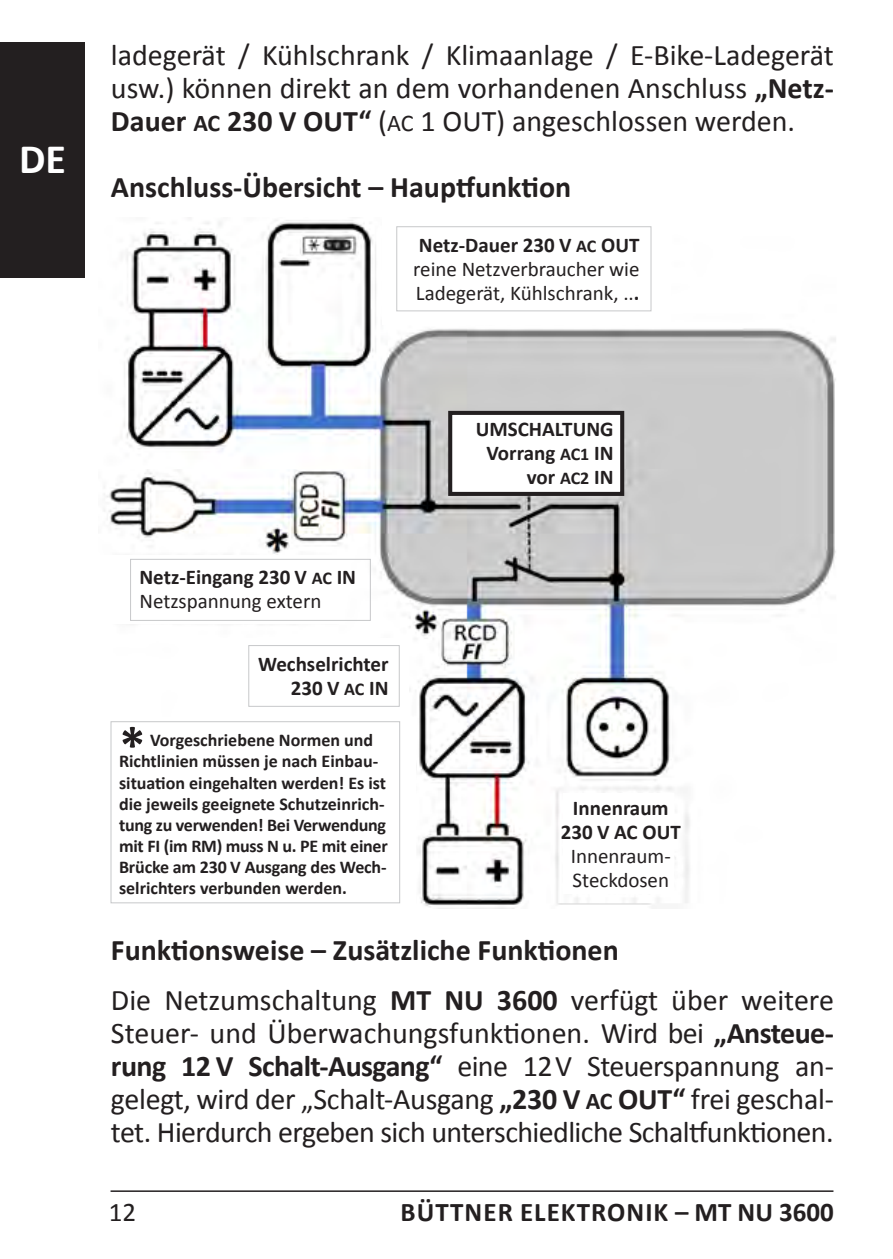
<style>
.page{position:relative;width:893px;height:1259px;background:#fff}
.page>*{position:absolute;margin:0;border:0;box-sizing:border-box;transform-origin:0 0}
.t1{font:700 54px "Calibri";color:#231f20}
.t2{font:700 42px "Calibri";color:#fff}
.t3{font:30px/33px "Calibri";letter-spacing:-.015em;color:#231f20;text-align:justify}
.t4{font:700 30px/50.1px "Calibri";color:#231f20}
.t5{font:700 27px "Calibri";letter-spacing:.04em;color:#231f20}
.t6{font:27px "Calibri";color:#231f20}
.t7{font:700 21px/24px "Calibri";color:#231f20;text-align:right}
.t8{font:21px/24px "Calibri";color:#231f20;text-align:justify}
.t9{font:700 18px/21px "Calibri";color:#231f20}
.s1{font-weight:700}
.s2{font-weight:700;font-size:24px}
.s3{font-size:24px}
.s4{font-weight:700;font-size:18px}
.s5{font-size:18px}
.s6{font-weight:400}
</style>
<div class="page">
<hr style="left:111px;top:1190px;width:722px;height:2px;background:#231f20">
<img style="left:104px;top:468px;width:732px;height:440px">
<div style="left:0;top:43px;width:85px;height:235px;background:#231f20"></div>
<img style="left:123px;top:220px;width:713px;height:248px">
<div style="left:383px;top:216px;width:288px;height:108px;background:#fff"></div>
<div style="left:94px;top:555px;width:248px;height:69px;background:#fff"></div>
<div style="left:187px;top:638px;width:221px;height:100px;background:#fff"></div>
<div style="left:96px;top:717px;width:319px;height:212px;background:#fff"></div>
<div style="left:563px;top:793px;width:110px;height:101px;background:#fff"></div>
<div style="left:130px;top:559px;width:241px;height:62px;border:1px solid #c7c8ca"></div>
<div style="left:248px;top:645px;width:152px;height:62px;border:1px solid #c7c8ca"></div>
<div style="left:111px;top:721px;width:289px;height:182px;border:1px solid #c7c8ca"></div>
<div style="left:396px;top:226px;width:255px;height:85px;border:1px solid #c7c8ca"></div>
<div style="left:450px;top:413px;width:172px;height:81px;background:#fff"></div>
<div style="left:448px;top:411px;width:176px;height:85px;border:4px solid #231f20"></div>
<h2 class="t2" style="left:19px;top:132px;width:48px">DE</h2>
<p class="t3" style="left:111px;top:37px;width:724px">ladegerät / Kühlschrank / Klimaanlage / E-Bike-Ladegerät usw.) können direkt an dem vorhandenen Anschluss <span class="s1">„Netz-Dauer</span> <span class="s2">AC</span> <span class="s1">230 V OUT“</span> (<span class="s3">AC</span> 1 OUT) angeschlossen werden.</p>
<p class="t4" style="left:111px;top:162px;width:462px">Anschluss-Übersicht – Hauptfunktion</p>
<p class="t8" style="left:413px;top:232px;width:228px"><span class="s1">Netz-Dauer 230 V</span> <span class="s4">AC</span> <span class="s1">OUT </span>reine Netzverbraucher wie Ladegerät, Kühlschrank, ..<span class="s1">.</span></p>
<p class="t7" style="left:139px;top:565px;width:218px;text-align:left">Netz-Eingang 230 V <span class="s5">AC</span> IN<br><span class="s6">Netzspannung extern</span></p>
<p class="t7" style="left:258px;top:651px;width:132px">Wechselrichter<br>230 V <span class="s5">AC</span> IN</p>
<h1 class="t1" style="left:119px;top:712px;width:28px">*</h1>
<p class="t9" style="left:119px;top:730px;width:270px;text-indent:31px">Vorgeschriebene Normen und Richtlinien müssen je nach Einbau&shy;situation eingehalten werden! Es ist die jeweils geeignete Schutzeinrich&shy;tung zu verwenden! Bei Verwendung mit FI (im RM) muss N u. PE mit einer Brücke am 230 V Ausgang des Wech&shy;selrichters verbunden werden.</p>
<p class="t7" style="left:476px;top:417px;width:139px">UMSCHALTUNG<br>Vorrang <span class="s5">AC1</span> IN vor <span class="s5">AC2</span> IN</p>
<p class="t7" style="left:561px;top:796px;width:121px;text-align:center">Innenraum<br>230 V AC OUT</p>
<p class="t8" style="left:571px;top:843px;width:102px">Innenraum-<br>Steckdosen</p>
<p class="t4" style="left:111px;top:925px;width:724px">Funktionsweise – Zusätzliche Funktionen<br><span class="s6">Die Netzumschaltung</span> MT NU 3600 <span class="s6">verfügt über weitere</span></p>
<p class="t3" style="left:111px;top:1015px;width:724px">Steuer- und Überwachungsfunktionen. Wird bei <span class="s1">„Ansteue&shy;rung 12 V Schalt-Ausgang“</span> eine 12V Steuerspannung an&shy;gelegt, wird der „Schalt-Ausgang <span class="s1">„230 V</span> <span class="s2">AC</span> <span class="s1">OUT“</span> frei geschal&shy;tet. Hierdurch ergeben sich unterschiedliche Schaltfunktionen.</p>
<p class="t6" style="left:109px;top:1195px;width:29px">12</p>
<p class="t5" style="left:400px;top:1194px;width:435px">BÜTTNER ELEKTRONIK – MT NU 3600</p>
</div>
